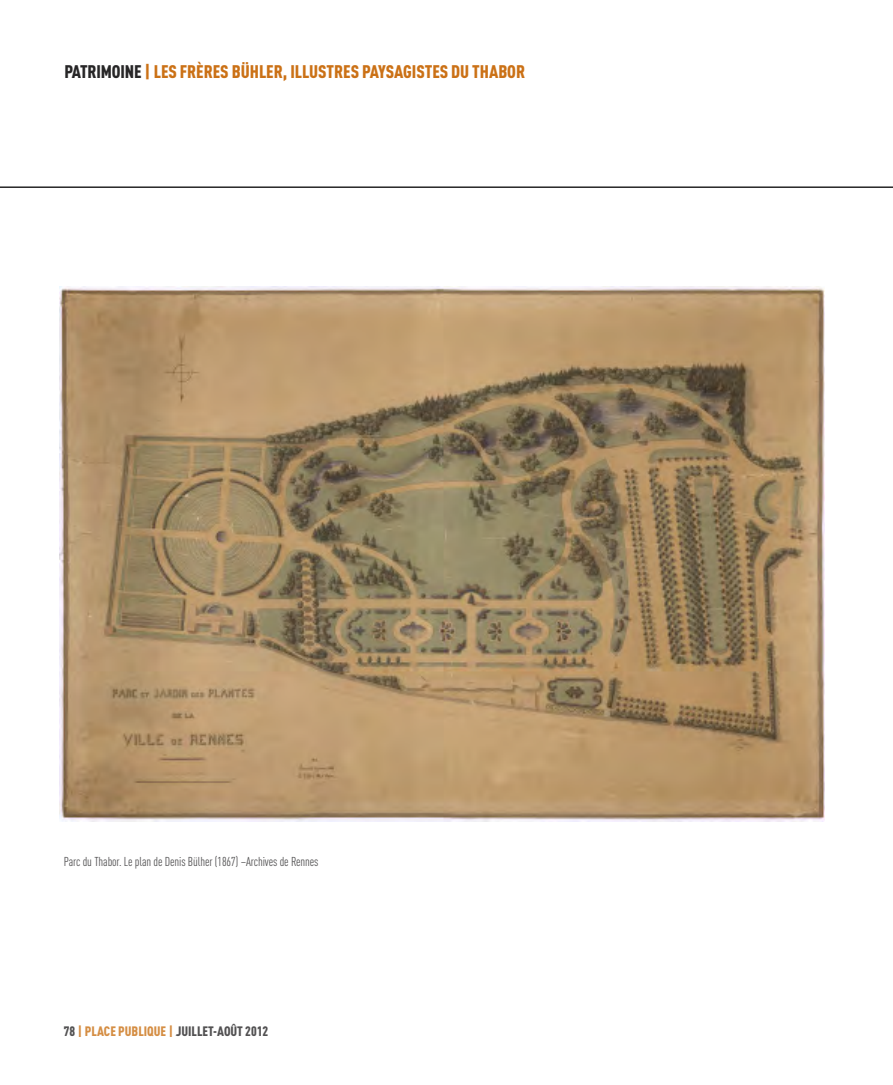
<style>
.page{position:relative;width:893px;height:1085px;background:#fff}
.page>*{position:absolute;margin:0;border:0;box-sizing:border-box;transform-origin:0 0}
.t1{font:900 18px "DIN Cond";color:#cb7116}
.t2{font:900 13.5px "DIN Cond";color:#525152}
.t3{font:12.75px "DIN Cond";letter-spacing:-.005em;color:#525152}
.s1{color:#272627}
.s2{color:#d58e44}
</style>
<div class="page">
<hr style="left:0;top:186px;width:893px;height:2px;background:#272627">
<img style="left:60px;top:286px;width:764px;height:535px">
<p class="t1" style="left:65px;top:60px;width:462px"><span class="s1">PATRIMOINE</span> | LES FRÈRES BÜHLER, ILLUSTRES PAYSAGISTES DU THABOR</p>
<p class="t3" style="left:64px;top:854px;width:256px">Parc du Thabor. Le plan de Denis Bülher (1867) –Archives de Rennes</p>
<p class="t2" style="left:64px;top:1022px;width:206px">78 <span class="s2">| PLACE PUBLIQUE |</span> JUILLET-AOÛT 2012</p>
</div>
